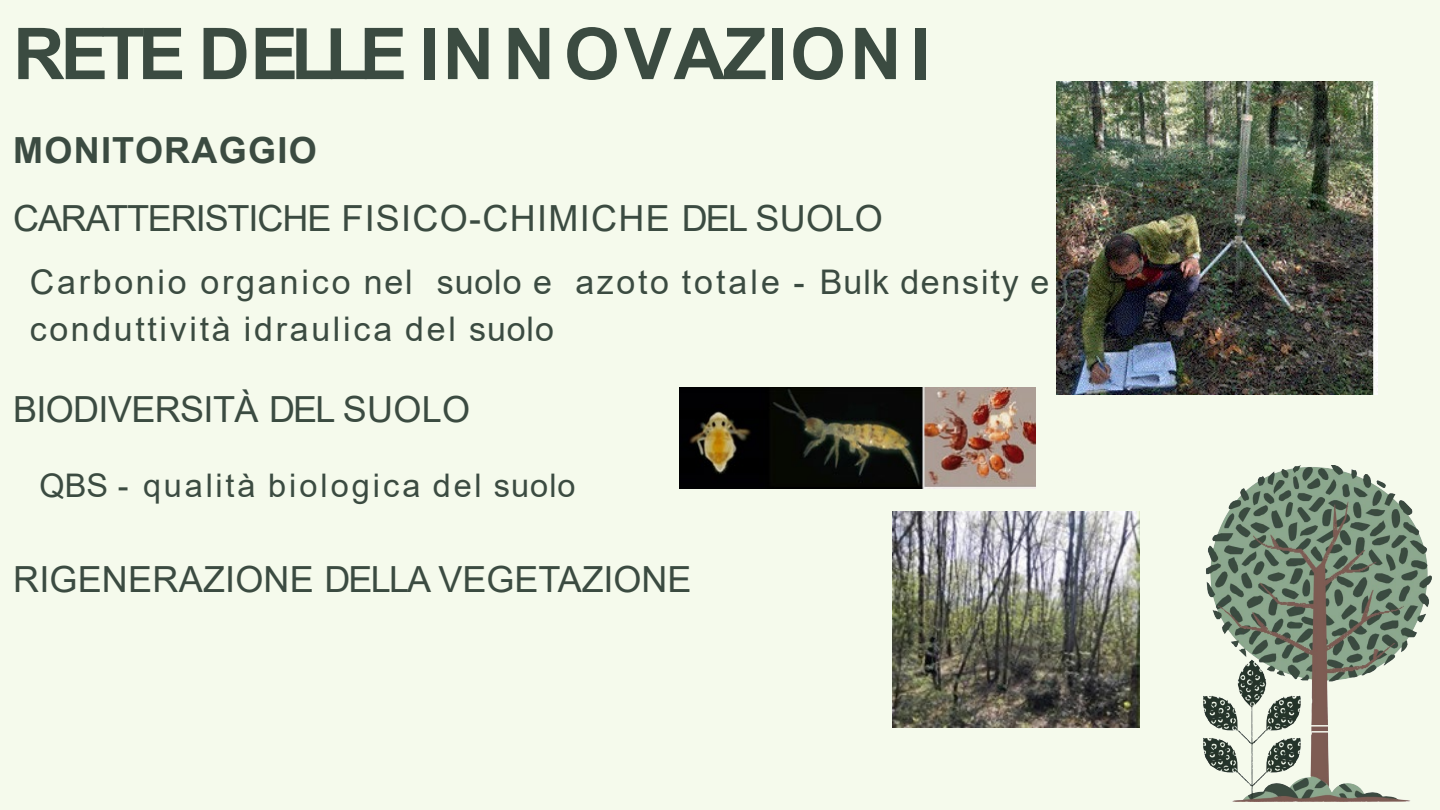
<style>
.page{position:relative;width:1440px;height:810px;background:#f5faec}
.page>*{position:absolute;margin:0;border:0;box-sizing:border-box;transform-origin:0 0}
.t1{font:700 71.5px "Arial";letter-spacing:.005em;color:#3b4b41}
.t2{font:36px "Arial";color:#3b4b41}
.t3{font:700 36px "Arial";letter-spacing:.035em;color:#3b4b41}
.t4{font:34px/47.3px "Arial";letter-spacing:.08em;color:#3b4b41}
.t5{font:32.5px "Arial";letter-spacing:.085em;color:#3b4b41}
</style>
<div class="page">
<img style="left:1203px;top:466px;width:228px;height:336px">
<img style="left:1056px;top:81px;width:322px;height:313px">
<img style="left:679px;top:387px;width:356px;height:102px">
<img style="left:892px;top:512px;width:248px;height:216px">
<h2 class="t1" style="left:13px;top:4px;width:919px">RETE DELLE INNOVAZIONI</h2>
<p class="t3" style="left:13px;top:125px;width:305px">MONITORAGGIO</p>
<p class="t2" style="left:13px;top:193px;width:871px">CARATTERISTICHE FISICO-CHIMICHE DEL SUOLO</p>
<p class="t4" style="left:30px;top:258px;width:1021px">Carbonio organico nel suolo e azoto totale - Bulk density e conduttività idraulica del suolo</p>
<p class="t2" style="left:13px;top:384px;width:459px">BIODIVERSITÀ DEL SUOLO</p>
<p class="t5" style="left:39px;top:463px;width:538px">QBS - qualità biologica del suolo</p>
<p class="t2" style="left:13px;top:555px;width:680px">RIGENERAZIONE DELLA VEGETAZIONE</p>
</div>
